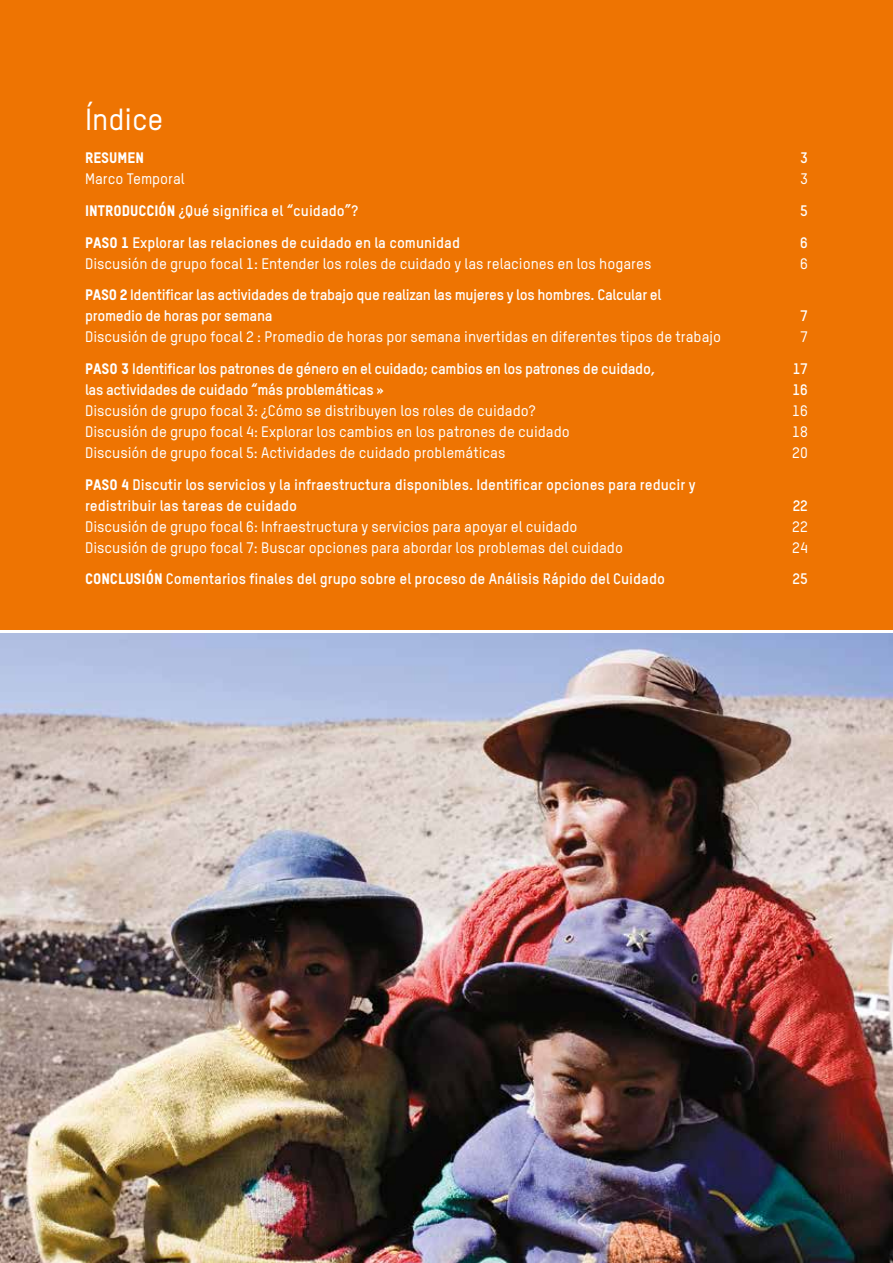
<style>
.page{position:relative;width:893px;height:1263px;background:#fff}
.page>*{position:absolute;margin:0;border:0;box-sizing:border-box;transform-origin:0 0}
.t1{font:500 30px "Oxfam TSTARPRO";color:#fff}
.t2{font:500 15px "Oxfam TSTARPRO";color:#fff}
.t3{font:700 15px/21px "Oxfam TSTARPRO";color:#fff}
.t4{font:700 15px/21px "Oxfam TSTARPRO";letter-spacing:-.02em;color:#fff}
.t5{font:15px "Oxfam TSTARPRO Headline";color:#fff}
.s1{font-family:"Oxfam TSTARPRO Headline";font-weight:400}
</style>
<div class="page">
<div style="left:0;top:0;width:893px;height:629px;background:#ee7402"></div>
<img style="left:0;top:634px;width:893px;height:629px">
<h1 class="t1" style="left:85px;top:100px;width:80px">Índice</h1>
<p class="t5" style="left:85px;top:149px;width:61px">RESUMEN</p>
<p class="t3" style="left:800px;top:147px;width:9px">3</p>
<p class="t2" style="left:85px;top:170px;width:101px">Marco Temporal</p>
<p class="t2" style="left:800px;top:170px;width:9px">3</p>
<p class="t3" style="left:85px;top:200px;width:274px"><span class="s1">INTRODUCCIÓN</span> ¿Qué significa el “cuidado”?</p>
<p class="t3" style="left:800px;top:200px;width:9px">5</p>
<p class="t3" style="left:85px;top:231px;width:376px"><span class="s1">PASO 1</span> Explorar las relaciones de cuidado en la comunidad</p>
<p class="t3" style="left:800px;top:231px;width:9px">6</p>
<p class="t2" style="left:85px;top:254px;width:568px">Discusión de grupo focal 1: Entender los roles de cuidado y las relaciones en los hogares</p>
<p class="t2" style="left:800px;top:254px;width:9px">6</p>
<p class="t4" style="left:85px;top:284px;width:578px"><span class="s1">PASO 2</span> Identificar las actividades de trabajo que realizan las mujeres y los hombres. Calcular el promedio de horas por semana</p>
<p class="t3" style="left:800px;top:305px;width:9px">7</p>
<p class="t2" style="left:85px;top:328px;width:638px">Discusión de grupo focal 2 : Promedio de horas por semana invertidas en diferentes tipos de trabajo</p>
<p class="t2" style="left:800px;top:328px;width:9px">7</p>
<p class="t4" style="left:85px;top:358px;width:572px"><span class="s1">PASO 3</span> Identificar los patrones de género en el cuidado; cambios en los patrones de cuidado,</p>
<p class="t3" style="left:793px;top:358px;width:17px">17</p>
<p class="t4" style="left:85px;top:379px;width:300px">las actividades de cuidado “más problemáticas »</p>
<p class="t3" style="left:792px;top:379px;width:17px">16</p>
<p class="t2" style="left:85px;top:401px;width:452px">Discusión de grupo focal 3: ¿Cómo se distribuyen los roles de cuidado?</p>
<p class="t2" style="left:792px;top:401px;width:17px">16</p>
<p class="t2" style="left:85px;top:422px;width:486px">Discusión de grupo focal 4: Explorar los cambios en los patrones de cuidado</p>
<p class="t2" style="left:792px;top:422px;width:17px">18</p>
<p class="t2" style="left:85px;top:443px;width:422px">Discusión de grupo focal 5: Actividades de cuidado problemáticas</p>
<p class="t2" style="left:792px;top:443px;width:17px">20</p>
<p class="t3" style="left:85px;top:473px;width:612px"><span class="s1">PASO 4</span> Discutir los servicios y la infraestructura disponibles. Identificar opciones para reducir y redistribuir las tareas de cuidado</p>
<p class="t3" style="left:793px;top:494px;width:17px">22</p>
<p class="t2" style="left:85px;top:517px;width:494px">Discusión de grupo focal 6: Infraestructura y servicios para apoyar el cuidado</p>
<p class="t2" style="left:792px;top:517px;width:17px">22</p>
<p class="t2" style="left:85px;top:538px;width:539px">Discusión de grupo focal 7: Buscar opciones para abordar los problemas del cuidado</p>
<p class="t2" style="left:792px;top:538px;width:17px">24</p>
<p class="t3" style="left:85px;top:568px;width:581px"><span class="s1">CONCLUSIÓN</span> Comentarios finales del grupo sobre el proceso de Análisis Rápido del Cuidado</p>
<p class="t3" style="left:793px;top:568px;width:17px">25</p>
</div>
